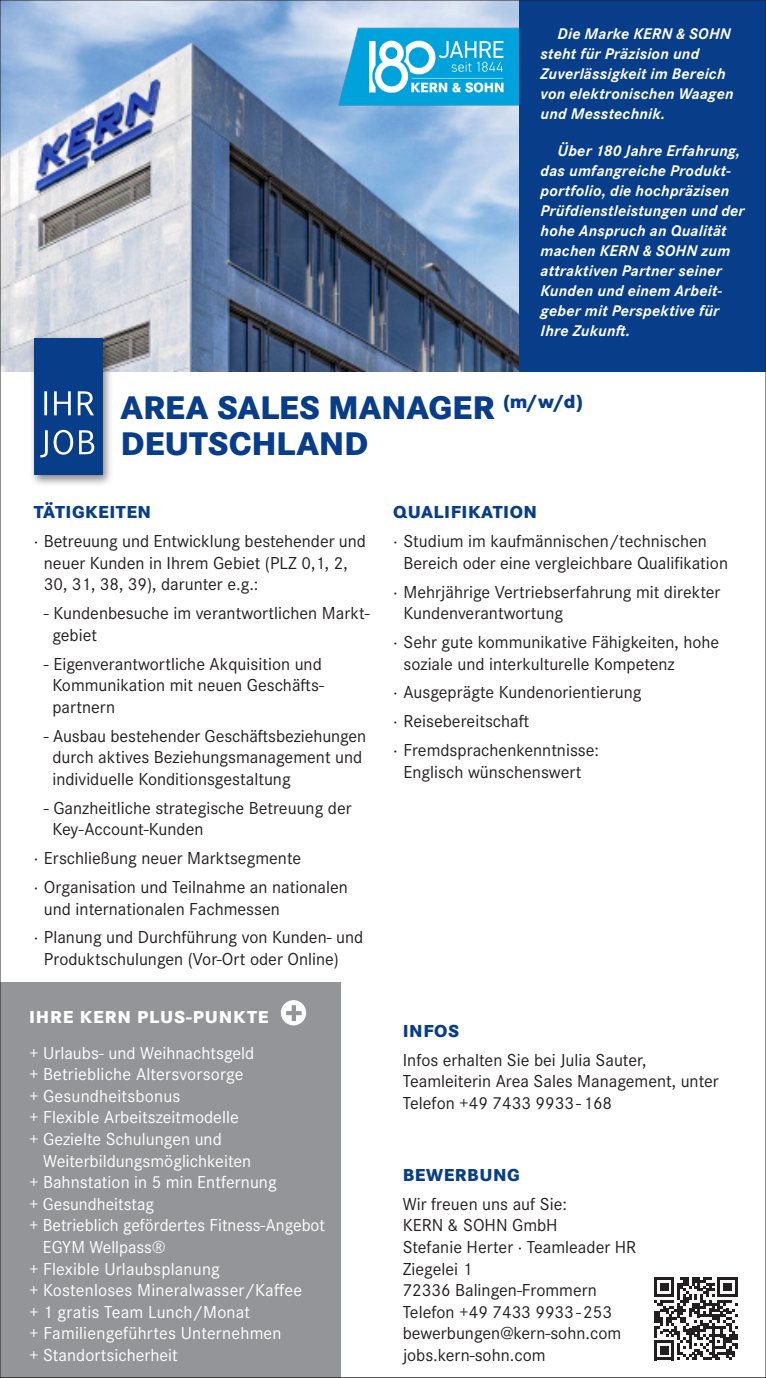
<style>
.page{position:relative;width:766px;height:1378px;background:#fff}
.page>*{position:absolute;margin:0;border:0;box-sizing:border-box;transform-origin:0 0}
.AZ-2019_BigText_18pt_blau{font:800 34px/36px "Corporate S Pro";letter-spacing:-.005em;color:#083e89}
.AZ-2019_Aufzählung_Corp_9pt_reg{font:18px/21.6px "Corporate S Pro";color:#231f20}
.AZ-2016_Lauftext_Corp_9pt_reg{font:18px/21.6px "Corporate S Pro";color:#fff}
.AZ-2016_Lauftext_Corp_9pt_reg-2{font:18px/21.6px "Corporate S Pro";color:#231f20}
.AZ-2019_small_Heads_Xtra_Bold_Blau{font:800 18px "Corporate S Pro";letter-spacing:.03em;color:#083e89}
.AZ-2019_small_Heads_Xtra_Bold_Blau-2{font:800 18px "Corporate S Pro";letter-spacing:.05em;color:#fff}
.AZ-2019_Aufzählung_Corp_9pt_reg-2{font:800 18px "Corporate S Pro";letter-spacing:.03em;color:#083e89}
.AZ-2019_Text_Tradition_KERN_we{font:italic 700 16px/20px "Corporate S Pro";letter-spacing:.015em;color:#fff}
</style>
<div class="page">
<img style="left:2px;top:2px;width:517px;height:369px">
<img style="left:336px;top:21px;width:183px;height:92px">
<div style="left:30px;top:334px;width:84px;height:153px;background:#231f20;opacity:.55"></div>
<div style="left:34px;top:339px;width:68px;height:136px;background:#083e89"></div>
<svg style="left:40px;top:430px;width:54px;height:27px"></svg>
<svg style="left:44px;top:391px;width:50px;height:24px"></svg>
<div style="left:519px;top:0;width:246px;height:371px;background:#083e89"></div>
<div style="left:0;top:983px;width:340px;height:395px;background:#939598"></div>
<div style="left:281px;top:1000px;width:25px;height:25px;background:#fff;border-radius:50%"></div>
<svg style="left:286px;top:1005px;width:15px;height:16px"></svg>
<svg style="left:654px;top:1277px;width:83px;height:83px"></svg>
<p class="AZ-2019_Text_Tradition_KERN_we" style="left:540px;top:22px;width:195px;text-indent:17px">Die Marke KERN &amp; SOHN steht für Präzision und<br>Zuverlässigkeit im Bereich von elektronischen Waagen und Messtechnik.</p>
<p class="AZ-2019_Text_Tradition_KERN_we" style="left:540px;top:139px;width:205px;text-indent:17px">Über 180 Jahre Erfahrung, das umfangreiche Produkt&shy;portfolio, die hochpräzisen<br>Prüfdienstleistungen und der hohe Anspruch an Qualität machen KERN &amp; SOHN zum attraktiven Partner seiner<br>Kunden und einem Arbeit&shy;geber mit Perspektive für<br>Ihre Zukunft.</p>
<p class="AZ-2019_BigText_18pt_blau" style="left:120px;top:387px;width:464px">AREA SALES MANAGER <sup>(m/w/d)<br></sup>DEUTSCHLAND</p>
<p class="AZ-2019_small_Heads_Xtra_Bold_Blau" style="left:34px;top:498px;width:119px">TÄTIGKEITEN</p>
<p class="AZ-2019_Aufzählung_Corp_9pt_reg" style="left:44px;top:529px;width:323px;text-indent:-10px">· Betreuung und Entwicklung bestehender und neuer Kunden in Ihrem Gebiet (PLZ 0,1, 2,<br>30, 31, 38, 39), darunter e.g.:</p>
<p class="AZ-2019_Aufzählung_Corp_9pt_reg" style="left:52px;top:601px;width:319px;text-indent:-8px">- Kundenbesuche im verantwortlichen Markt&shy;gebiet</p>
<p class="AZ-2019_Aufzählung_Corp_9pt_reg" style="left:52px;top:652px;width:273px;text-align:justify;text-indent:-8px">- Eigenverantwortliche Akquisition und Kommunikation mit neuen Geschäfts&shy;partnern</p>
<p class="AZ-2019_Aufzählung_Corp_9pt_reg" style="left:52px;top:724px;width:315px;text-indent:-8px">- Ausbau bestehender Geschäftsbeziehungen durch aktives Beziehungsmanagement und individuelle Konditionsgestaltung</p>
<p class="AZ-2019_Aufzählung_Corp_9pt_reg" style="left:52px;top:796px;width:301px;text-indent:-8px">- Ganzheitliche strategische Betreuung der<br>Key-Account-Kunden</p>
<p class="AZ-2019_Aufzählung_Corp_9pt_reg" style="left:34px;top:846px;width:269px">· Erschließung neuer Marktsegmente</p>
<p class="AZ-2019_Aufzählung_Corp_9pt_reg" style="left:44px;top:875px;width:305px;text-indent:-10px">· Organisation und Teilnahme an nationalen und internationalen Fachmessen</p>
<p class="AZ-2019_Aufzählung_Corp_9pt_reg" style="left:44px;top:925px;width:321px;text-indent:-10px">· Planung und Durchführung von Kunden- und<br>Produktschulungen (Vor-Ort oder Online)</p>
<p class="AZ-2019_small_Heads_Xtra_Bold_Blau-2" style="left:29px;top:1002px;width:241px">IHRE KERN PLUS-PUNKTE</p>
<p class="AZ-2016_Lauftext_Corp_9pt_reg" style="left:29px;top:1040px;width:227px">+ Urlaubs- und Weihnachtsgeld</p>
<p class="AZ-2016_Lauftext_Corp_9pt_reg" style="left:29px;top:1062px;width:216px">+ Betriebliche Altersvorsorge</p>
<p class="AZ-2016_Lauftext_Corp_9pt_reg" style="left:29px;top:1084px;width:153px">+ Gesundheitsbonus</p>
<p class="AZ-2016_Lauftext_Corp_9pt_reg" style="left:29px;top:1105px;width:211px">+ Flexible Arbeitszeitmodelle</p>
<p class="AZ-2016_Lauftext_Corp_9pt_reg" style="left:43px;top:1127px;width:209px;text-indent:-14px">+ Gezielte Schulungen und<br>Weiterbildungsmöglichkeiten</p>
<p class="AZ-2016_Lauftext_Corp_9pt_reg" style="left:29px;top:1170px;width:249px">+ Bahnstation in 5 min Entfernung</p>
<p class="AZ-2016_Lauftext_Corp_9pt_reg" style="left:29px;top:1192px;width:126px">+ Gesundheitstag</p>
<p class="AZ-2016_Lauftext_Corp_9pt_reg" style="left:43px;top:1213px;width:283px;text-indent:-14px">+ Betrieblich gefördertes Fitness-Angebot<br>EGYM Wellpass®</p>
<p class="AZ-2016_Lauftext_Corp_9pt_reg" style="left:29px;top:1256px;width:192px">+ Flexible Urlaubsplanung</p>
<p class="AZ-2016_Lauftext_Corp_9pt_reg" style="left:29px;top:1278px;width:274px">+ Kostenloses Mineralwasser/Kaffee</p>
<p class="AZ-2016_Lauftext_Corp_9pt_reg" style="left:29px;top:1300px;width:223px">+ 1 gratis Team Lunch/Monat</p>
<p class="AZ-2016_Lauftext_Corp_9pt_reg" style="left:29px;top:1321px;width:254px">+ Familiengeführtes Unternehmen</p>
<p class="AZ-2016_Lauftext_Corp_9pt_reg" style="left:29px;top:1343px;width:150px">+ Standortsicherheit</p>
<p class="AZ-2019_Aufzählung_Corp_9pt_reg-2" style="left:393px;top:498px;width:145px">QUALIFIKATION</p>
<p class="AZ-2019_Aufzählung_Corp_9pt_reg" style="left:403px;top:529px;width:326px;text-indent:-10px">· Studium im kaufmännischen/technischen<br>Bereich oder eine vergleichbare Qualifikation</p>
<p class="AZ-2019_Aufzählung_Corp_9pt_reg" style="left:403px;top:580px;width:318px;text-indent:-10px">· Mehrjährige Vertriebserfahrung mit direkter<br>Kundenverantwortung</p>
<p class="AZ-2019_Aufzählung_Corp_9pt_reg" style="left:403px;top:630px;width:317px;text-indent:-10px">· Sehr gute kommunikative Fähigkeiten, hohe soziale und interkulturelle Kompetenz</p>
<p class="AZ-2019_Aufzählung_Corp_9pt_reg" style="left:393px;top:680px;width:249px">· Ausgeprägte Kundenorientierung</p>
<p class="AZ-2019_Aufzählung_Corp_9pt_reg" style="left:393px;top:709px;width:137px">· Reisebereitschaft</p>
<p class="AZ-2019_Aufzählung_Corp_9pt_reg" style="left:393px;top:738px;width:207px;text-align:center">· Fremdsprachenkenntnisse:<br>Englisch wünschenswert</p>
<p class="AZ-2019_small_Heads_Xtra_Bold_Blau" style="left:402px;top:1016px;width:58px">INFOS</p>
<p class="AZ-2016_Lauftext_Corp_9pt_reg-2" style="left:402px;top:1048px;width:317px">Infos erhalten Sie bei Julia Sauter,<br>Teamleiterin Area Sales Management, unter<br>Telefon +49 7433 9933 - 168</p>
<p class="AZ-2019_small_Heads_Xtra_Bold_Blau" style="left:402px;top:1160px;width:119px">BEWERBUNG</p>
<p class="AZ-2016_Lauftext_Corp_9pt_reg-2" style="left:402px;top:1192px;width:235px">Wir freuen uns auf Sie:<br>KERN &amp; SOHN GmbH<br>Stefanie Herter · Teamleader HR<br>Ziegelei 1<br>72336 Balingen-Frommern<br>Telefon +49 7433 9933 - 253 bewerbungen@kern-sohn.com</p>
<p class="AZ-2016_Lauftext_Corp_9pt_reg-2" style="left:402px;top:1343px;width:144px">jobs.kern-sohn.com</p>
</div>
